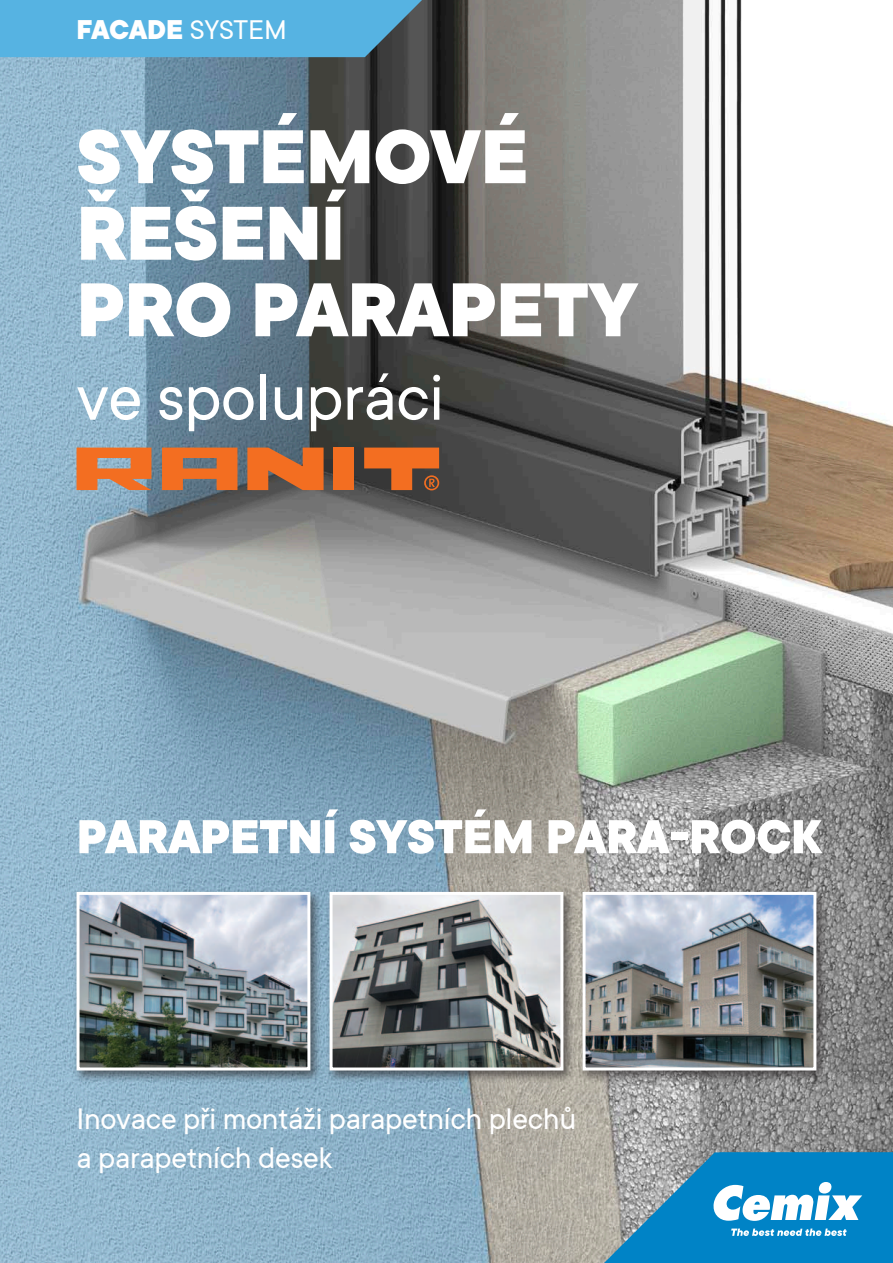
<style>
.page{position:relative;width:893px;height:1263px;background:#fff}
.page>*{position:absolute;margin:0;border:0;box-sizing:border-box;transform-origin:0 0}
.t1{font:800 84px/76.5px "TT Commons";letter-spacing:-.01em;color:#fff}
.t2{font:72px "TT Commons";letter-spacing:-.01em;color:#fff}
.t3{font:800 52.5px "TT Commons";letter-spacing:-.01em;color:#fff}
.t4{font:33px/39px "TT Commons";letter-spacing:-.01em;color:#fff}
.t5{font:800 30px "TT Commons";color:#fff}
.s1{font-weight:400}
</style>
<div class="page">
<img style="left:0;top:0;width:893px;height:1263px">
<div style="left:326px;top:888px;width:250px;height:195px;background:#231f20;opacity:.6"></div>
<img style="left:334px;top:896px;width:225px;height:170px">
<div style="left:330px;top:892px;width:233px;height:178px;border:3px solid #fff"></div>
<div style="left:73px;top:888px;width:250px;height:195px;background:#231f20;opacity:.6"></div>
<img style="left:81px;top:896px;width:225px;height:170px">
<div style="left:77px;top:892px;width:233px;height:178px;border:3px solid #fff"></div>
<div style="left:579px;top:888px;width:250px;height:195px;background:#231f20;opacity:.6"></div>
<img style="left:587px;top:896px;width:225px;height:170px">
<div style="left:583px;top:892px;width:233px;height:178px;border:3px solid #fff"></div>
<div style="left:0;top:0;width:422px;height:57px;background:#56b3e2"></div>
<svg style="left:604px;top:1152px;width:289px;height:111px;background:#3996c5"></svg>
<svg style="left:247px;top:448px;width:77px;height:42px;background:#d0692e"></svg>
<div style="left:333px;top:448px;width:21px;height:42px;background:#f36e21"></div>
<svg style="left:77px;top:448px;width:74px;height:42px;background:#db7c45"></svg>
<svg style="left:162px;top:448px;width:75px;height:42px;background:#d06f38"></svg>
<svg style="left:364px;top:448px;width:75px;height:42px;background:#b45c29"></svg>
<p class="t5" style="left:77px;top:13px;width:212px">FACADE <span class="s1">system</span></p>
<h1 class="t1" style="left:77px;top:121px;width:97px">SYSTÉMO</h1>
<h1 class="t1" style="left:429px;top:121px;width:93px">VÉ</h1>
<h1 class="t1" style="left:77px;top:198px;width:184px">ŘEŠENÍ<br>PRO</h1>
<h1 class="t1" style="left:251px;top:274px;width:49px">PARAPETY</h1>
<h2 class="t2" style="left:77px;top:358px;width:369px">ve spolupráci</h2>
<h3 class="t3" style="left:77px;top:807px;width:747px">PARAPETNÍ SYSTÉM PARA-ROCK</h3>
<p class="t4" style="left:77px;top:1099px;width:501px">Inovace při montáži parapetních plechů a parapetních desek</p>
</div>
